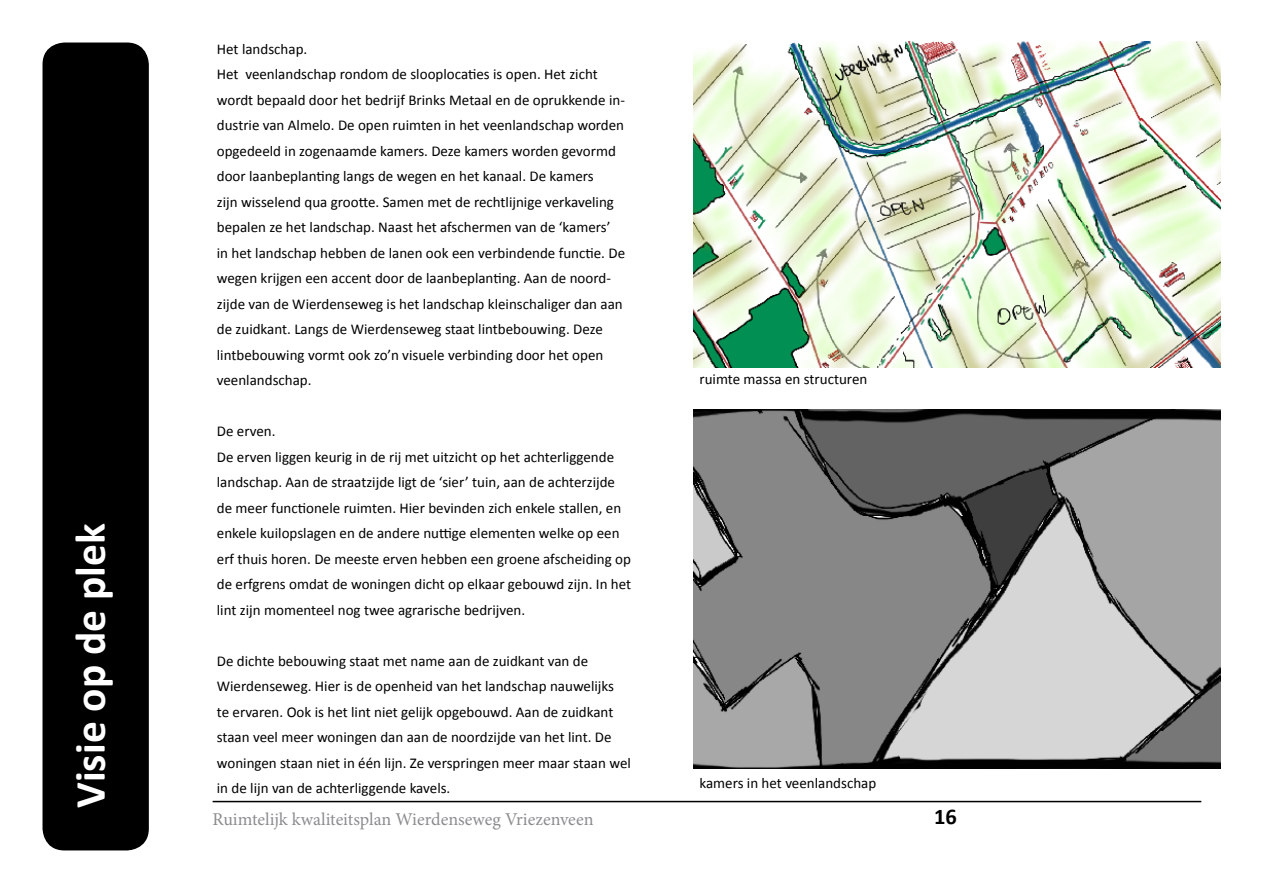
<style>
.page{position:relative;width:1263px;height:893px;background:#fff}
.page>*{position:absolute;margin:0;border:0;box-sizing:border-box;transform-origin:0 0}
.t1{font:700 43.5px "Calibri";color:#fff}
.t2{font:700 22.5px "Calibri";color:#000}
.t3{font:18px "Minion Pro";color:#8b8c8e}
.t4{font:15px/25.5px "Calibri";color:#000}
</style>
<div class="page">
<div style="left:43px;top:43px;width:105px;height:807px;background:#000;border-radius:21px"></div>
<div style="left:43px;top:43px;width:106px;height:807px;border:2px solid #000;border-radius:21px"></div>
<hr style="left:213px;top:801px;width:988px;height:1px;background:#000">
<img style="left:693px;top:42px;width:527px;height:325px">
<img style="left:693px;top:410px;width:527px;height:359px">
<h1 class="t1" style="left:63px;top:808px;width:286px;rotate:-90deg">Visie op de plek</h1>
<p class="t4" style="left:217px;top:35px;width:410px">Het landschap.<br>Het veenlandschap rondom de slooplocaties is open. Het zicht wordt bepaald door het bedrijf Brinks Metaal en de oprukkende in&shy;dustrie van Almelo. De open ruimten in het veenlandschap worden opgedeeld in zogenaamde kamers. Deze kamers worden gevormd door laanbeplanting langs de wegen en het kanaal. De kamers<br>zijn wisselend qua grootte. Samen met de rechtlijnige verkaveling bepalen ze het landschap. Naast het afschermen van de ‘kamers’ in het landschap hebben de lanen ook een verbindende functie. De wegen krijgen een accent door de laanbeplanting. Aan de noord&shy;zijde van de Wierdenseweg is het landschap kleinschaliger dan aan de zuidkant. Langs de Wierdenseweg staat lintbebouwing. Deze lintbebouwing vormt ook zo’n visuele verbinding door het open veenlandschap.</p>
<p class="t4" style="left:217px;top:418px;width:416px">De erven.<br>De erven liggen keurig in de rij met uitzicht op het achterliggende landschap. Aan de straatzijde ligt de ‘sier’ tuin, aan de achterzijde de meer functionele ruimten. Hier bevinden zich enkele stallen, en enkele kuilopslagen en de andere nuttige elementen welke op een erf thuis horen. De meeste erven hebben een groene afscheiding op de erfgrens omdat de woningen dicht op elkaar gebouwd zijn. In het lint zijn momenteel nog twee agrarische bedrijven.</p>
<p class="t4" style="left:217px;top:647px;width:415px">De dichte bebouwing staat met name aan de zuidkant van de Wierdenseweg. Hier is de openheid van het landschap nauwelijks<br>te ervaren. Ook is het lint niet gelijk opgebouwd. Aan de zuidkant staan veel meer woningen dan aan de noordzijde van het lint. De woningen staan niet in één lijn. Ze verspringen meer maar staan wel in de lijn van de achterliggende kavels.</p>
<p class="t4" style="left:699px;top:365px;width:169px">ruimte massa en structuren</p>
<p class="t4" style="left:699px;top:770px;width:178px">kamers in het veenlandschap</p>
<p class="t3" style="left:213px;top:807px;width:382px">Ruimtelijk kwaliteitsplan Wierdenseweg Vriezenveen</p>
<h2 class="t2" style="left:934px;top:802px;width:24px">16</h2>
</div>
